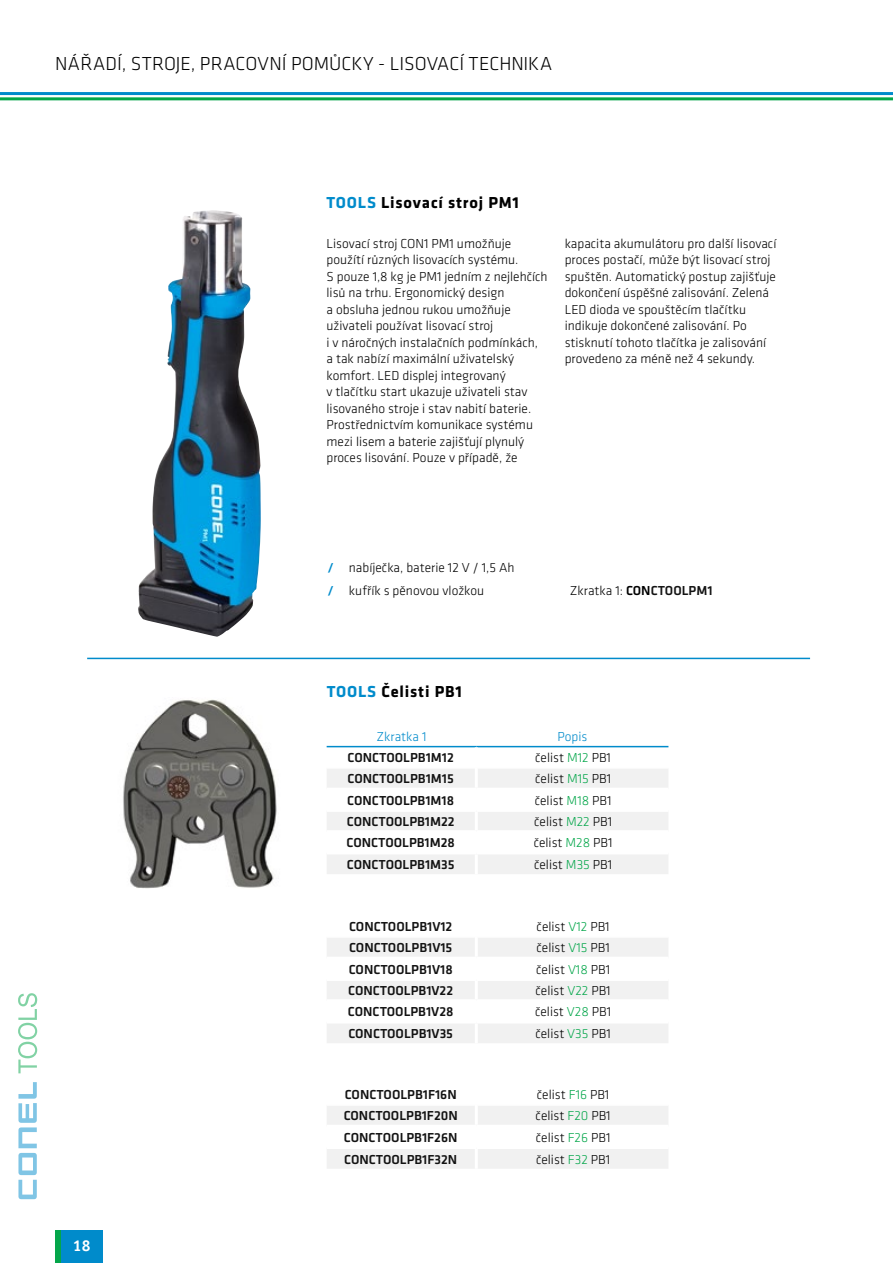
<style>
.page{position:relative;width:893px;height:1263px;background:#fff}
.page>*{position:absolute;margin:0;border:0;box-sizing:border-box;transform-origin:0 0}
.t1{font:300 19.5px "GC Klavika";letter-spacing:.015em;color:#000}
.t2{font:700 16.5px "GC Klavika";letter-spacing:.05em;color:#000}
.t3{font:700 15.75px "ITC Officina Sans CE";color:#fff}
.t4{font:300 13.5px/16.5px "GC Klavika";color:#000}
.t5{font:500 13.5px "GC Klavika";color:#131313}
.t6{font:300 13.5px "GC Klavika";color:#008bcb}
.s1{color:#008bcb}
.s2{font-family:"Lato";font-weight:900;font-size:12px;color:#008bcb}
.s3{font-weight:500}
.s4{font-weight:500;color:#131313}
.s5{color:#04a64a}
</style>
<div class="page">
<div style="left:61px;top:1230px;width:42px;height:33px;background:#008bcb"></div>
<div style="left:55px;top:1230px;width:6px;height:33px;background:#04a64a"></div>
<hr style="left:0;top:92px;width:893px;height:3px;background:#008bcb">
<hr style="left:0;top:97px;width:893px;height:3px;background:#04a64a">
<svg style="left:18px;top:993px;width:19px;height:80px"></svg>
<svg style="left:18px;top:1082px;width:19px;height:117px"></svg>
<img style="left:138px;top:210px;width:123px;height:427px">
<hr style="left:87px;top:658px;width:723px;height:1px;background:#008bcb">
<img style="left:123px;top:699px;width:154px;height:190px">
<svg style="left:327px;top:747px;width:341px;height:127px"></svg>
<hr style="left:327px;top:788px;width:149px;height:3px;background:#fff">
<hr style="left:476px;top:788px;width:192px;height:3px;background:#fff">
<hr style="left:327px;top:809px;width:149px;height:3px;background:#fff">
<hr style="left:476px;top:809px;width:192px;height:3px;background:#fff">
<hr style="left:327px;top:830px;width:149px;height:3px;background:#fff">
<hr style="left:476px;top:830px;width:192px;height:3px;background:#fff">
<hr style="left:327px;top:851px;width:149px;height:3px;background:#fff">
<hr style="left:476px;top:851px;width:192px;height:3px;background:#fff">
<hr style="left:327px;top:767px;width:148px;height:2px;background:#fff">
<hr style="left:478px;top:767px;width:190px;height:2px;background:#fff">
<hr style="left:327px;top:746px;width:149px;height:1px;background:#008bcb">
<hr style="left:476px;top:746px;width:192px;height:1px;background:#008bcb">
<hr style="left:475px;top:747px;width:3px;height:21px;background:#fff">
<hr style="left:475px;top:768px;width:3px;height:20px;background:#fff">
<hr style="left:475px;top:791px;width:3px;height:18px;background:#fff">
<hr style="left:475px;top:812px;width:3px;height:18px;background:#fff">
<hr style="left:475px;top:833px;width:3px;height:18px;background:#fff">
<hr style="left:475px;top:854px;width:3px;height:20px;background:#fff">
<svg style="left:327px;top:938px;width:341px;height:105px"></svg>
<hr style="left:327px;top:957px;width:149px;height:3px;background:#fff">
<hr style="left:476px;top:957px;width:192px;height:3px;background:#fff">
<hr style="left:327px;top:978px;width:149px;height:3px;background:#fff">
<hr style="left:476px;top:978px;width:192px;height:3px;background:#fff">
<hr style="left:327px;top:999px;width:149px;height:3px;background:#fff">
<hr style="left:476px;top:999px;width:192px;height:3px;background:#fff">
<hr style="left:327px;top:1020px;width:149px;height:3px;background:#fff">
<hr style="left:476px;top:1020px;width:192px;height:3px;background:#fff">
<hr style="left:475px;top:937px;width:3px;height:20px;background:#fff">
<hr style="left:475px;top:960px;width:3px;height:18px;background:#fff">
<hr style="left:475px;top:981px;width:3px;height:18px;background:#fff">
<hr style="left:475px;top:1002px;width:3px;height:18px;background:#fff">
<hr style="left:475px;top:1023px;width:3px;height:20px;background:#fff">
<svg style="left:327px;top:1106px;width:341px;height:63px"></svg>
<hr style="left:327px;top:1125px;width:149px;height:3px;background:#fff">
<hr style="left:476px;top:1125px;width:192px;height:3px;background:#fff">
<hr style="left:327px;top:1146px;width:149px;height:3px;background:#fff">
<hr style="left:476px;top:1146px;width:192px;height:3px;background:#fff">
<hr style="left:475px;top:1105px;width:3px;height:20px;background:#fff">
<hr style="left:475px;top:1128px;width:3px;height:18px;background:#fff">
<hr style="left:475px;top:1149px;width:3px;height:20px;background:#fff">
<h1 class="t1" style="left:55px;top:52px;width:181px">Nářadí, stroje, pracovn</h1>
<h1 class="t1" style="left:282px;top:52px;width:119px">í pomůcky - lisovac</h1>
<h1 class="t1" style="left:459px;top:52px;width:63px">í technika</h1>
<p class="t2" style="left:327px;top:191px;width:194px"><span class="s1">TOOLS</span> Lisovací stroj PM1</p>
<p class="t4" style="left:327px;top:235px;width:223px">Lisovací stroj CON1 PM1 umožňuje použítí různých lisovacích systému.<br>S pouze 1,8 kg je PM1 jedním z nejlehčích lisů na trhu. Ergonomický design<br>a obsluha jednou rukou umožňuje uživateli používat lisovací stroj<br>i v náročných instalačních podmínkách, a tak nabízí maximální uživatelský komfort. LED displej integrovaný<br>v tlačítku start ukazuje uživateli stav lisovaného stroje i stav nabití baterie.<br>Prostřednictvím komunikace systému mezi lisem a baterie zajišťují plynulý proces lisování. Pouze v případě, že</p>
<p class="t4" style="left:565px;top:235px;width:213px">kapacita akumulátoru pro další lisovací proces postačí, může být lisovací stroj spuštěn. Automatický postup zajišťuje dokončení úspěšné zalisování. Zelená LED dioda ve spouštěcím tlačítku indikuje dokončené zalisování. Po stisknutí tohoto tlačítka je zalisování provedeno za méně než 4 sekundy.</p>
<p class="t4" style="left:328px;top:556px;width:188px;line-height:23px"><span class="s2">/</span> nabíječka, baterie 12 V / 1,5 Ah <span class="s2">/</span> kufřík s pěnovou vložkou</p>
<p class="t4" style="left:570px;top:582px;width:144px">Zkratka 1: <span class="s3">CON</span><span class="s4">CTOOLPM1</span></p>
<p class="t2" style="left:327px;top:680px;width:137px"><span class="s1">TOOLS</span> Čelisti PB1</p>
<p class="t6" style="left:376px;top:728px;width:51px">Zkratka 1</p>
<p class="t6" style="left:557px;top:728px;width:31px">Popis</p>
<p class="t5" style="left:348px;top:749px;width:108px">CONCTOOLPB1M12</p>
<p class="t4" style="left:535px;top:749px;width:77px">čelist <span class="s5">M12</span> PB1</p>
<p class="t5" style="left:348px;top:770px;width:108px">CONCTOOLPB1M15</p>
<p class="t4" style="left:535px;top:770px;width:77px">čelist <span class="s5">M15</span> PB1</p>
<p class="t5" style="left:347px;top:791px;width:108px">CONCTOOLPB1M18</p>
<p class="t4" style="left:535px;top:792px;width:78px">čelist <span class="s5">M18</span> PB1</p>
<p class="t5" style="left:347px;top:812px;width:109px">CONCTOOLPB1M22</p>
<p class="t4" style="left:534px;top:813px;width:79px">čelist <span class="s5">M22</span> PB1</p>
<p class="t5" style="left:346px;top:834px;width:110px">CONCTOOLPB1M28</p>
<p class="t4" style="left:534px;top:834px;width:80px">čelist <span class="s5">M28</span> PB1</p>
<p class="t5" style="left:347px;top:856px;width:109px">CONCTOOLPB1M35</p>
<p class="t4" style="left:534px;top:856px;width:80px">čelist <span class="s5">M35</span> PB1</p>
<p class="t5" style="left:349px;top:917px;width:105px">CONCTOOLPB1V12</p>
<p class="t4" style="left:537px;top:918px;width:75px">čelist <span class="s5">V12</span> PB1</p>
<p class="t5" style="left:349px;top:939px;width:105px">CONCTOOLPB1V15</p>
<p class="t4" style="left:536px;top:939px;width:75px">čelist <span class="s5">V15</span> PB1</p>
<p class="t5" style="left:349px;top:960px;width:105px">CONCTOOLPB1V18</p>
<p class="t4" style="left:536px;top:961px;width:75px">čelist <span class="s5">V18</span> PB1</p>
<p class="t5" style="left:348px;top:981px;width:106px">CONCTOOLPB1V22</p>
<p class="t4" style="left:535px;top:982px;width:77px">čelist <span class="s5">V22</span> PB1</p>
<p class="t5" style="left:348px;top:1003px;width:107px">CONCTOOLPB1V28</p>
<p class="t4" style="left:535px;top:1003px;width:78px">čelist <span class="s5">V28</span> PB1</p>
<p class="t5" style="left:348px;top:1025px;width:106px">CONCTOOLPB1V35</p>
<p class="t4" style="left:535px;top:1025px;width:77px">čelist <span class="s5">V35</span> PB1</p>
<p class="t3" style="left:73px;top:1236px;width:19px">18</p>
<p class="t5" style="left:345px;top:1085px;width:113px">CONCTOOLPB1F16N</p>
<p class="t4" style="left:537px;top:1086px;width:74px">čelist <span class="s5">F16</span> PB1</p>
<p class="t5" style="left:344px;top:1107px;width:116px">CONCTOOLPB1F20N</p>
<p class="t4" style="left:536px;top:1107px;width:77px">čelist <span class="s5">F20</span> PB1</p>
<p class="t5" style="left:344px;top:1128px;width:115px">CONCTOOLPB1F26N</p>
<p class="t4" style="left:536px;top:1129px;width:76px">čelist <span class="s5">F26</span> PB1</p>
<p class="t5" style="left:344px;top:1150px;width:115px">CONCTOOLPB1F32N</p>
<p class="t4" style="left:536px;top:1151px;width:76px">čelist <span class="s5">F32</span> PB1</p>
</div>
